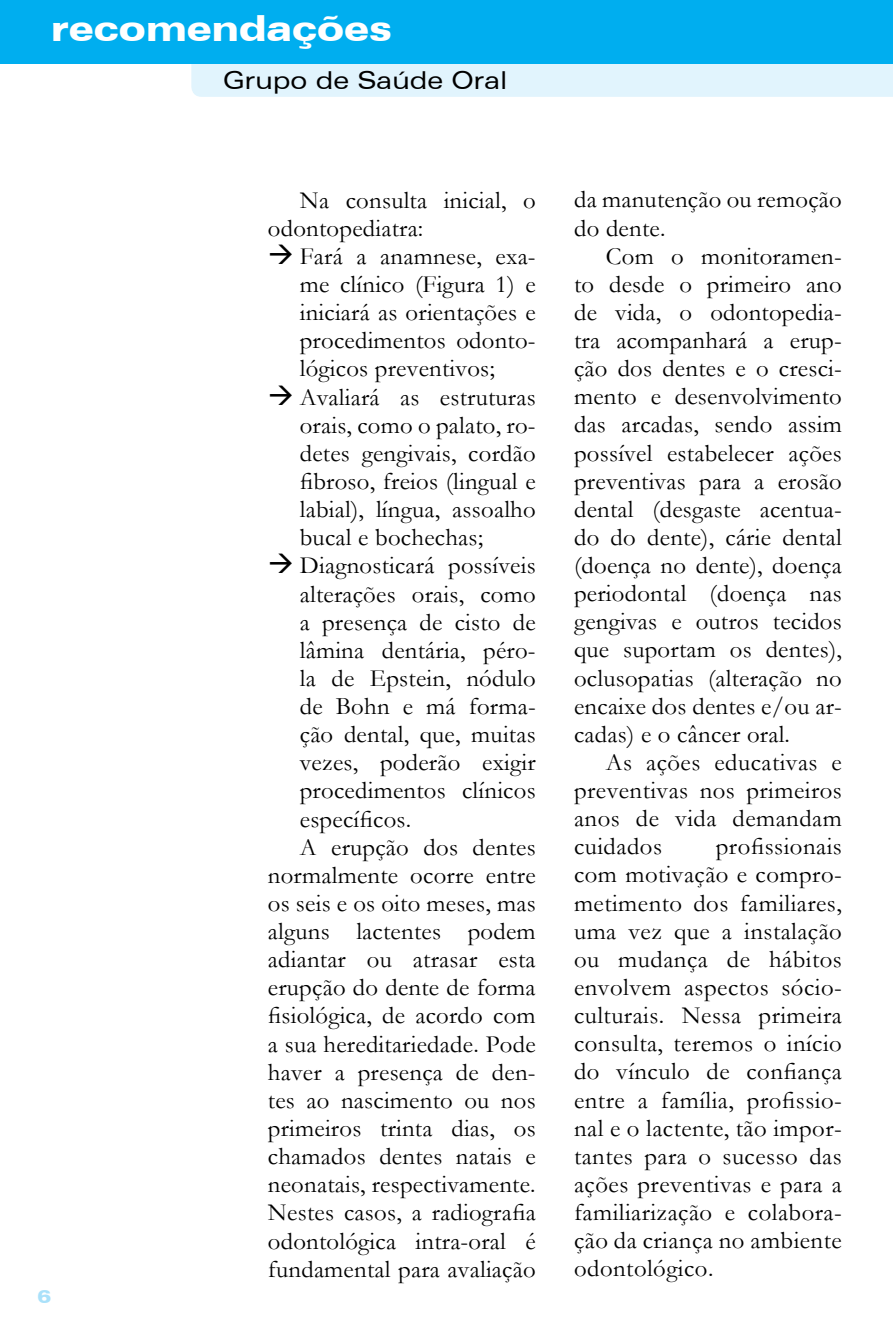
<style>
.page{position:relative;width:893px;height:1340px;background:#fff}
.page>*{position:absolute;margin:0;border:0;box-sizing:border-box;transform-origin:0 0}
.t1{font:900 expanded 36px "Zurich BT";color:#fff}
.t2{font:24.75px/28.1px "Garamond";letter-spacing:.01em;color:#000;text-align:justify}
.t3{font:expanded 24.75px "Zurich BT";letter-spacing:-.01em;color:#000}
.t4{font:900 expanded 18px "Zurich BT";color:#aae1fa}
</style>
<div class="page">
<div style="left:191px;top:64px;width:702px;height:33px;background:#e1f4fd"></div>
<div style="left:0;top:0;width:893px;height:64px;background:#00aeef"></div>
<h1 class="t1" style="left:51px;top:7px;width:342px">recomendações</h1>
<p class="t3" style="left:223px;top:66px;width:286px">Grupo de Saúde Oral</p>
<p class="t4" style="left:37px;top:1285px;width:15px">6</p>
<p class="t2" style="left:268px;top:185px;width:269px;text-indent:32px">Na consulta inicial, o odontopediatra:</p>
<p class="t2" style="left:300px;top:241px;width:237px">Fará a anamnese, exa-</p>
<p class="t2" style="left:300px;top:269px;width:237px">me clínico (Figura 1) e</p>
<p class="t2" style="left:300px;top:298px;width:237px">iniciará as orientações e</p>
<p class="t2" style="left:300px;top:326px;width:237px">procedimentos odonto-</p>
<p class="t2" style="left:300px;top:354px;width:197px">lógicos preventivos;</p>
<p class="t2" style="left:300px;top:382px;width:237px">Avaliará as estruturas</p>
<p class="t2" style="left:300px;top:410px;width:237px">orais, como o palato, ro-</p>
<p class="t2" style="left:300px;top:438px;width:237px">detes gengivais, cordão</p>
<p class="t2" style="left:300px;top:466px;width:237px">fibroso, freios (lingual e</p>
<p class="t2" style="left:300px;top:494px;width:237px">labial), língua, assoalho</p>
<p class="t2" style="left:300px;top:523px;width:185px">bucal e bochechas;</p>
<p class="t2" style="left:300px;top:551px;width:237px">Diagnosticará possíveis</p>
<p class="t2" style="left:300px;top:579px;width:237px">alterações orais, como</p>
<p class="t2" style="left:300px;top:607px;width:237px">a presença de cisto de</p>
<p class="t2" style="left:300px;top:635px;width:237px">lâmina dentária, péro-</p>
<p class="t2" style="left:300px;top:663px;width:237px">la de Epstein, nódulo</p>
<p class="t2" style="left:300px;top:691px;width:237px">de Bohn e má forma-</p>
<p class="t2" style="left:300px;top:719px;width:237px">ção dental, que, muitas</p>
<p class="t2" style="left:300px;top:748px;width:237px">vezes, poderão exigir</p>
<p class="t2" style="left:300px;top:776px;width:237px">procedimentos clínicos</p>
<p class="t2" style="left:300px;top:804px;width:113px">específicos.</p>
<p class="t2" style="left:300px;top:832px;width:237px">A erupção dos dentes</p>
<p class="t2" style="left:268px;top:860px;width:269px">normalmente ocorre entre</p>
<p class="t2" style="left:268px;top:888px;width:269px">os seis e os oito meses, mas</p>
<p class="t2" style="left:268px;top:916px;width:269px">alguns lactentes podem</p>
<p class="t2" style="left:268px;top:944px;width:269px">adiantar ou atrasar esta</p>
<p class="t2" style="left:268px;top:972px;width:269px">erupção do dente de forma</p>
<p class="t2" style="left:268px;top:1001px;width:269px">fisiológica, de acordo com</p>
<p class="t2" style="left:268px;top:1029px;width:269px">a sua hereditariedade. Pode</p>
<p class="t2" style="left:268px;top:1057px;width:269px">haver a presença de den-</p>
<p class="t2" style="left:268px;top:1085px;width:269px">tes ao nascimento ou nos</p>
<p class="t2" style="left:268px;top:1113px;width:269px">primeiros trinta dias, os</p>
<p class="t2" style="left:268px;top:1141px;width:269px">chamados dentes natais e</p>
<p class="t2" style="left:268px;top:1169px;width:269px">neonatais, respectivamente.</p>
<p class="t2" style="left:268px;top:1197px;width:269px">Nestes casos, a radiografia</p>
<p class="t2" style="left:268px;top:1225px;width:269px">odontológica intra-oral é</p>
<p class="t2" style="left:268px;top:1254px;width:269px">fundamental para avaliação</p>
<p class="t2" style="left:574px;top:185px;width:269px">da manutenção ou remoção do dente.</p>
<p class="t2" style="left:574px;top:241px;width:269px;text-indent:32px">Com o monitoramen&shy;to desde o primeiro ano de vida, o odontopedia&shy;tra acompanhará a erup&shy;ção dos dentes e o cresci&shy;mento e desenvolvimento das arcadas, sendo assim possível estabelecer ações preventivas para a erosão dental (desgaste acentua&shy;do do dente), cárie dental (doença no dente), doença periodontal (doença nas gengivas e outros tecidos que suportam os dentes), oclusopatias (alteração no encaixe dos dentes e/ou ar&shy;cadas) e o câncer oral.</p>
<p class="t2" style="left:574px;top:747px;width:269px;text-indent:32px">As ações educativas e preventivas nos primeiros anos de vida demandam cuidados</p>
<p class="t2" style="left:574px;top:832px;width:269px;text-indent:142px">profissionais com motivação e compro&shy;metimento dos familiares, uma vez que a instalação ou mudança de hábitos envolvem aspectos sócio&shy;culturais. Nessa primeira consulta, teremos o início do vínculo de confiança entre a família, profissio&shy;nal e o lactente, tão impor&shy;tantes para o sucesso das ações preventivas e para a familiarização e colabora&shy;ção da criança no ambiente odontológico.</p>
</div>
